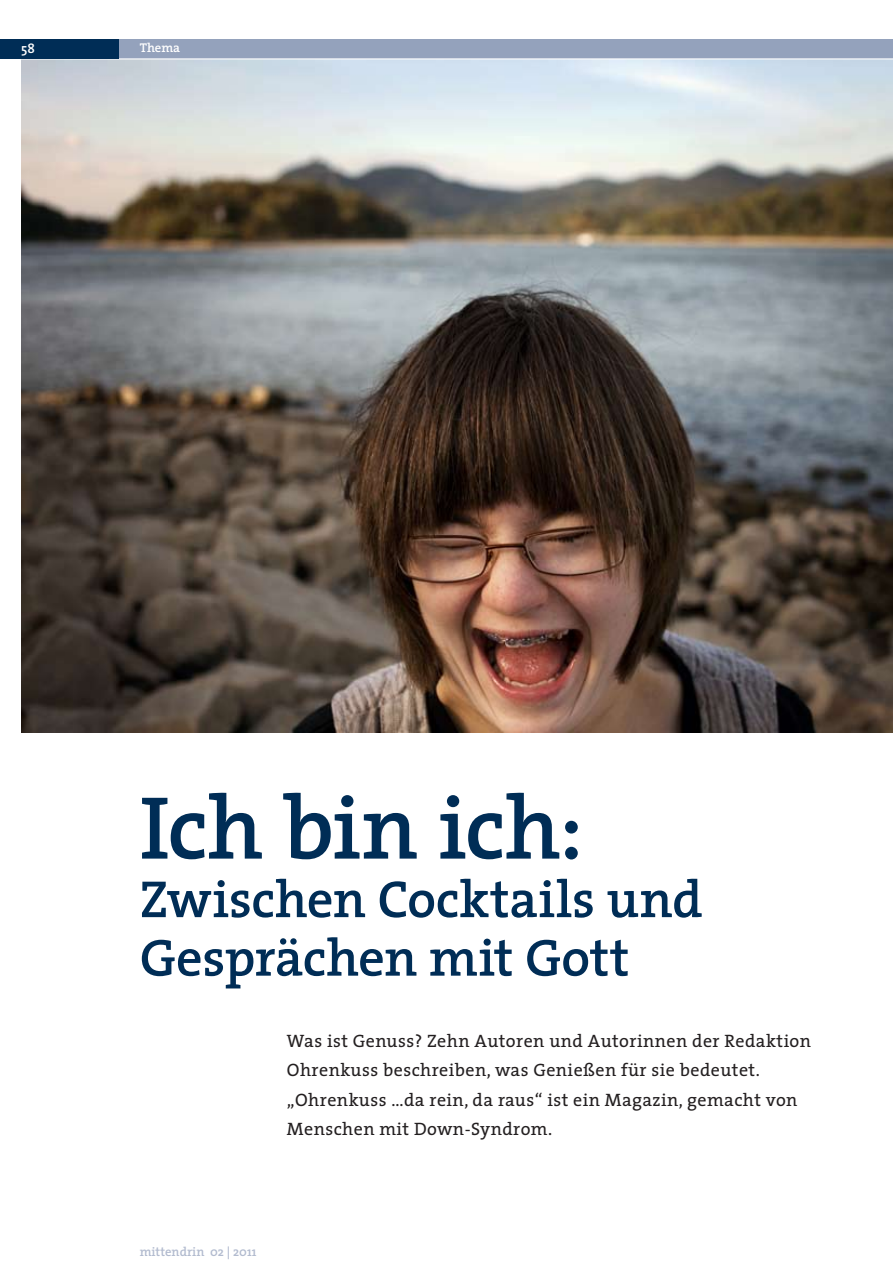
<style>
.page{position:relative;width:893px;height:1285px;background:#fff}
.page>*{position:absolute;margin:0;border:0;box-sizing:border-box;transform-origin:0 0}
.t1{font:600 90px "The Serif";letter-spacing:-.01em;color:#002d56}
.t2{font:600 52.5px/58.5px "The Serif";letter-spacing:-.01em;color:#002d56}
.t3{font:18px/29.2px "The Serif";letter-spacing:.025em;color:#231f20}
.t4{font:600 13.5px "The Serif";color:#fff}
.t5{font:600 12.75px "The Serif";color:#b2bbcf}
.t6{font:600 12.75px "The Serif";color:#fff}
</style>
<div class="page">
<img style="left:21px;top:59px;width:872px;height:673px">
<div style="left:0;top:39px;width:893px;height:19px;background:#94a2bc"></div>
<div style="left:0;top:39px;width:118px;height:19px;background:#002d56"></div>
<p class="t4" style="left:21px;top:39px;width:15px">58</p>
<p class="t6" style="left:140px;top:40px;width:42px">Thema</p>
<h1 class="t1" style="left:140px;top:770px;width:445px">Ich bin ich:</h1>
<h2 class="t2" style="left:140px;top:870px;width:564px">Zwischen Cocktails und<br>Gesprächen mit Gott</h2>
<p class="t3" style="left:287px;top:1026px;width:526px">Was ist Genuss? Zehn Autoren und Autorinnen der Redaktion Ohrenkuss beschreiben, was Genießen für sie bedeutet. „Ohrenkuss ...da rein, da raus“ ist ein Magazin, gemacht von Menschen mit Down-Syndrom.</p>
<p class="t5" style="left:140px;top:1243px;width:118px">mittendrin 02 | 2011</p>
</div>
